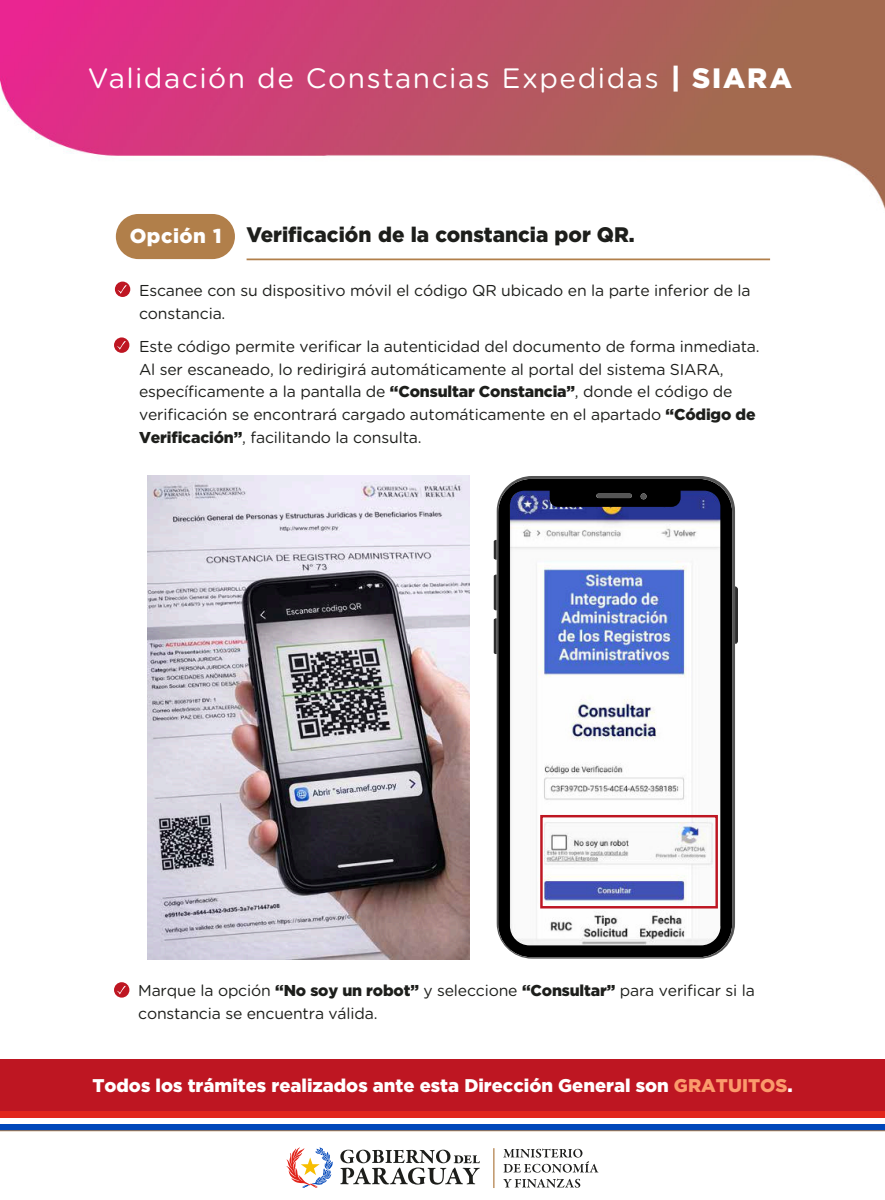
<style>
.page{position:relative;width:885px;height:1200px;background:#fff}
.page>*{position:absolute;margin:0;border:0;box-sizing:border-box;transform-origin:0 0}
.t1{font:28px "Gotham Rounded";letter-spacing:.055em;color:#fff}
.t2{font:900 21px "Gotham";color:#1d1e1b}
.t3{font:900 20.12px "Gotham";letter-spacing:.025em;color:#fff}
.t4{font:900 18.38px "Gotham";color:#fff}
.t5{font:15.75px/22.8px "Gotham Rounded";letter-spacing:-.01em;color:#1d1e1b}
.s1{font-family:"Gotham";font-weight:900}
.s2{color:#fb9b6c}
</style>
<div class="page">
<hr style="left:246px;top:258px;width:524px;height:2px;background:#b17f4a">
<svg style="left:116px;top:214px;width:119px;height:45px;background:#b78958"></svg>
<svg style="left:115px;top:281px;width:15px;height:16px"></svg>
<svg style="left:117px;top:285px;width:10px;height:9px"></svg>
<svg style="left:114px;top:337px;width:15px;height:16px"></svg>
<svg style="left:116px;top:341px;width:10px;height:8px"></svg>
<svg style="left:114px;top:981px;width:15px;height:16px"></svg>
<svg style="left:116px;top:985px;width:10px;height:9px"></svg>
<div style="left:0;top:1058px;width:884px;height:60px;background:#be1622"></div>
<div style="left:0;top:1114px;width:884px;height:85px;background:#fff"></div>
<div style="left:0;top:1110px;width:884px;height:7px;background:#e1251b"></div>
<div style="left:0;top:1123px;width:884px;height:7px;background:#0047ba"></div>
<hr style="left:0;top:1130px;width:884px;height:1px;background:#b17f4a">
<svg style="left:340px;top:1149px;width:140px;height:35px"></svg>
<svg style="left:286px;top:1147px;width:47px;height:40px"></svg>
<hr style="left:493px;top:1147px;width:1px;height:40px;background:#b17f4a">
<svg style="left:503px;top:1148px;width:95px;height:24px"></svg>
<svg style="left:503px;top:1178px;width:77px;height:9px"></svg>
<img style="left:0;top:0;width:884px;height:207px">
<img style="left:147px;top:476px;width:322px;height:483px">
<svg style="left:493px;top:540px;width:3px;height:19px"></svg>
<svg style="left:493px;top:574px;width:3px;height:36px"></svg>
<svg style="left:493px;top:618px;width:3px;height:36px"></svg>
<svg style="left:735px;top:586px;width:3px;height:57px"></svg>
<svg style="left:496px;top:476px;width:239px;height:482px;fill:#f6f6f6"></svg>
<div style="left:540px;top:814px;width:177px;height:94px;border:2px solid #be1622"></div>
<h1 class="t1" style="left:88px;top:65px;width:705px">Validación de Constancias Expedidas <span class="s1">| SIARA</span></h1>
<h2 class="t2" style="left:246px;top:222px;width:390px">Verificación de la constancia por QR.</h2>
<p class="t5" style="left:139px;top:280px;width:613px">Escanee con su dispositivo móvil el código QR ubicado en la parte inferior de la constancia.</p>
<p class="t5" style="left:139px;top:335px;width:622px">Este código permite verificar la autenticidad del documento de forma inmediata.<br>Al ser escaneado, lo redirigirá automáticamente al portal del sistema SIARA, específicamente a la pantalla de <span class="s1">“Consultar Constancia”</span>, donde el código de verificación se encontrará cargado automáticamente en el apartado <span class="s1">“Código de Verificación”</span>, facilitando la consulta.</p>
<p class="t3" style="left:130px;top:224px;width:93px">Opción 1</p>
<p class="t5" style="left:138px;top:980px;width:618px">Marque la opción <span class="s1">“No soy un robot”</span> y seleccione <span class="s1">“Consultar”</span> para verificar si la constancia se encuentra válida.</p>
<p class="t4" style="left:92px;top:1074px;width:701px">Todos los trámites realizados ante esta Dirección General son <span class="s2">GRATUITOS</span>.</p>
</div>
